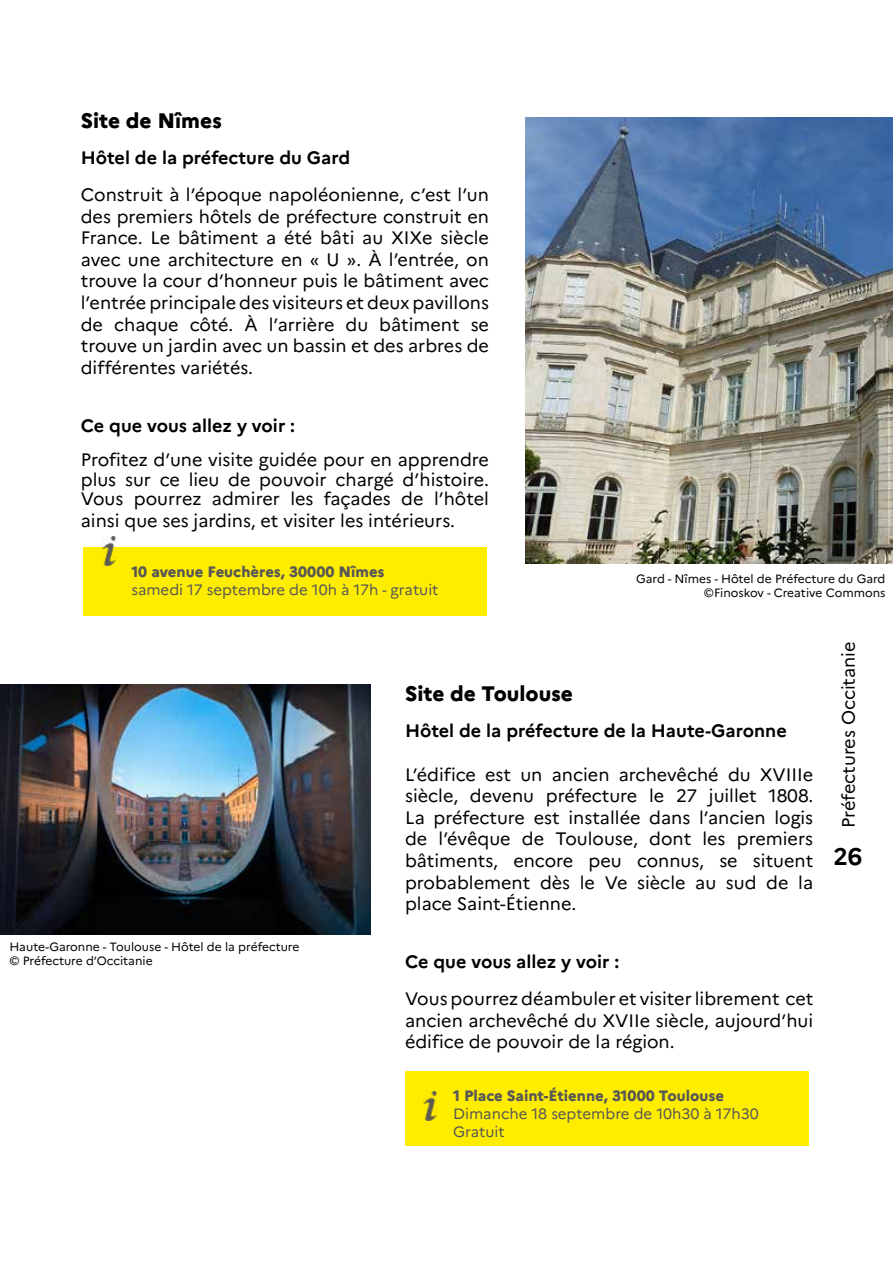
<style>
.page{position:relative;width:893px;height:1263px;background:#fff}
.page>*{position:absolute;margin:0;border:0;box-sizing:border-box;transform-origin:0 0}
.t1{font:700 24px "Marianne";color:#000}
.t2{font:800 21px "Marianne";color:#000}
.t3{font:18px/21.6px "Marianne";color:#000;text-align:justify}
.t4{font:700 18px "Marianne";color:#000}
.t5{font:15px/18px "Marianne";color:#575756}
.t6{font:800 15px "Marianne";color:#575756}
.t7{font:12px/14.4px "Marianne";color:#000}
</style>
<div class="page">
<img style="left:0;top:685px;width:370px;height:250px">
<div style="left:405px;top:1071px;width:404px;height:74px;background:#ffed00"></div>
<img style="left:423px;top:1092px;width:14px;height:28px">
<div style="left:83px;top:547px;width:404px;height:68px;background:#ffed00"></div>
<img style="left:525px;top:117px;width:368px;height:447px">
<img style="left:102px;top:536px;width:14px;height:29px">
<p class="t2" style="left:81px;top:107px;width:143px">Site de Nîmes</p>
<p class="t4" style="left:81px;top:147px;width:271px">Hôtel de la préfecture du Gard</p>
<p class="t3" style="left:81px;top:184px;width:410px">Construit à l’époque napoléonienne, c’est l’un des premiers hôtels de préfecture construit en France. Le bâtiment a été bâti au XIXe siècle avec une architecture en « U ». À l’entrée, on trouve la cour d’honneur puis le bâtiment avec l’entrée principale des visiteurs et deux pavillons de chaque côté. À l’arrière du bâtiment se trouve un jardin avec un bassin et des arbres de différentes variétés.</p>
<p class="t4" style="left:81px;top:414px;width:216px">Ce que vous allez y voir :</p>
<p class="t3" style="left:81px;top:450px;width:410px;line-height:19.5px">Profitez d’une visite guidée pour en apprendre plus sur ce lieu de pouvoir chargé d’histoire.<br>Vous pourrez admirer les façades de l’hôtel</p>
<p class="t3" style="left:81px;top:510px;width:376px">ainsi que ses jardins, et visiter les intérieurs.</p>
<p class="t6" style="left:131px;top:563px;width:255px">10 avenue Feuchères, 30000 Nîmes</p>
<p class="t5" style="left:131px;top:581px;width:309px">samedi 17 septembre de 10h à 17h - gratuit</p>
<p class="t7" style="left:636px;top:571px;width:251px;text-align:right">Gard - Nîmes - Hôtel de Préfecture du Gard ©Finoskov - Creative Commons</p>
<p class="t7" style="left:9px;top:939px;width:292px">Haute-Garonne - Toulouse - Hôtel de la préfecture © Préfecture d’Occitanie</p>
<p class="t2" style="left:405px;top:680px;width:170px">Site de Toulouse</p>
<p class="t4" style="left:405px;top:720px;width:383px">Hôtel de la préfecture de la Haute-Garonne</p>
<p class="t3" style="left:405px;top:763px;width:410px">L’édifice est un ancien archevêché du XVIIIe siècle, devenu préfecture le 27 juillet 1808.<br>La préfecture est installée dans l’ancien logis de l’évêque de Toulouse, dont les premiers bâtiments, encore peu connus, se situent probablement dès le Ve siècle au sud de la place Saint-Étienne.</p>
<p class="t4" style="left:405px;top:951px;width:216px">Ce que vous allez y voir :</p>
<p class="t3" style="left:405px;top:988px;width:410px">Vous pourrez déambuler et visiter librement cet ancien archevêché du XVIIe siècle, aujourd’hui édifice de pouvoir de la région.</p>
<p class="t6" style="left:453px;top:1086px;width:273px">1 Place Saint-Étienne, 31000 Toulouse</p>
<p class="t5" style="left:453px;top:1104px;width:307px">Dimanche 18 septembre de 10h30 à 17h30<br>Gratuit</p>
<p class="t3" style="left:838px;top:828px;width:188px;rotate:-90deg">Préfectures Occitanie</p>
<h1 class="t1" style="left:833px;top:842px;width:30px">26</h1>
</div>
